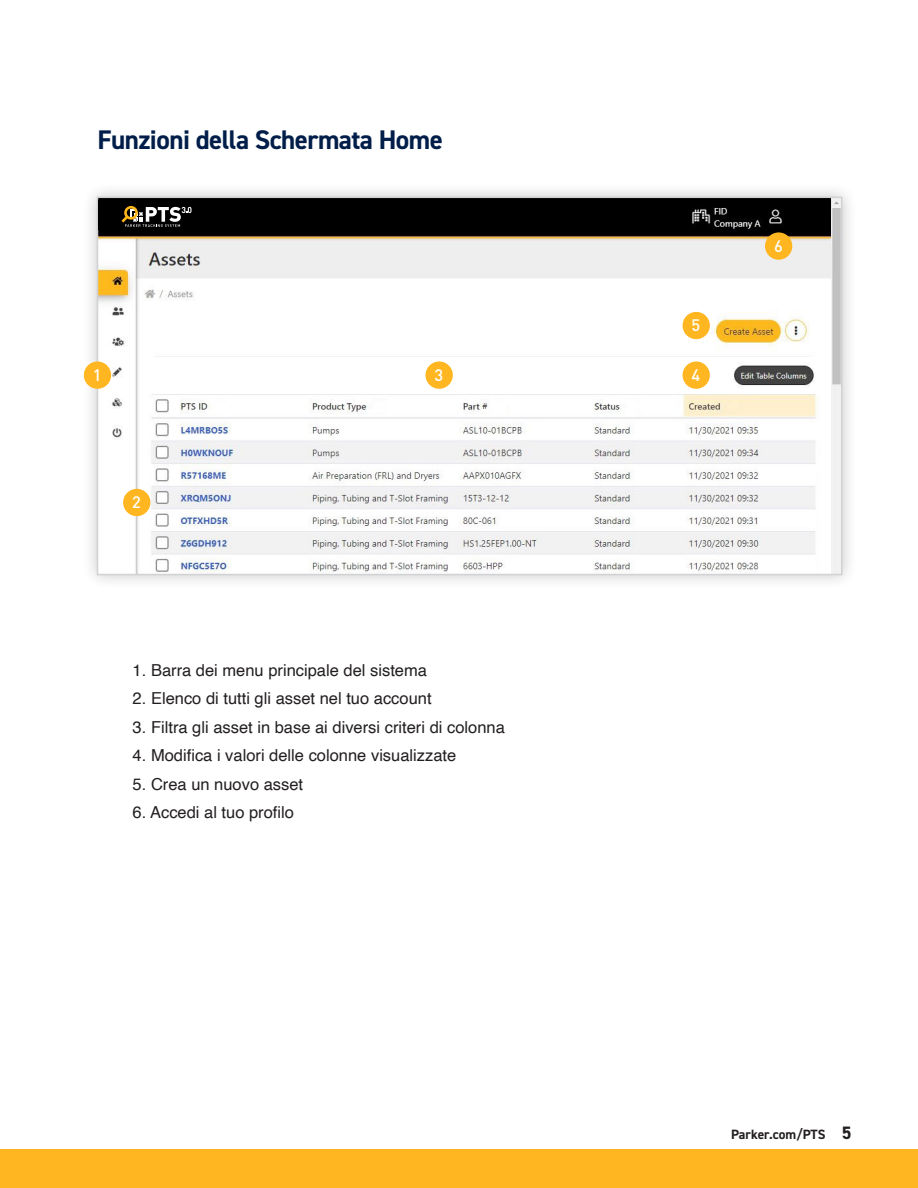
<style>
.page{position:relative;width:918px;height:1188px;background:#fff}
.page>*{position:absolute;margin:0;border:0;box-sizing:border-box;transform-origin:0 0}
.t1{font:700 27px "DIN2014";letter-spacing:-.02em;color:#001e49}
.t2{font:700 18px "DIN2014";color:#231f20}
.t3{font:16.5px "Helvetica";color:#231f20}
.t4{font:500 16.5px "DINOT";color:#fff}
.t5{font:700 13.5px "DIN2014";color:#231f20}
</style>
<div class="page">
<div style="left:0;top:1150px;width:918px;height:38px;background:#ffb620"></div>
<div style="left:81px;top:181px;width:776px;height:410px;background:#231f20;opacity:.25"></div>
<img style="left:100px;top:200px;width:740px;height:372px">
<div style="left:97px;top:197px;width:746px;height:378px;border:2px solid #d1d2d4"></div>
<div style="left:84px;top:362px;width:27px;height:27px;background:#ffb620;border-radius:50%"></div>
<div style="left:426px;top:362px;width:27px;height:27px;background:#ffb620;border-radius:50%"></div>
<div style="left:683px;top:362px;width:27px;height:27px;background:#ffb620;border-radius:50%"></div>
<div style="left:683px;top:312px;width:27px;height:27px;background:#ffb620;border-radius:50%"></div>
<div style="left:765px;top:232px;width:27px;height:28px;background:#ffb620;border-radius:50%"></div>
<div style="left:123px;top:489px;width:27px;height:27px;background:#ffb620;border-radius:50%"></div>
<div style="left:98px;top:200px;width:94px;height:30px;background:#000"></div>
<svg style="left:121px;top:206px;width:70px;height:21px"></svg>
<p class="t1" style="left:98px;top:122px;width:347px">Funzioni della Schermata Home</p>
<p class="t4" style="left:692px;top:314px;width:10px">5</p>
<p class="t4" style="left:93px;top:364px;width:10px">1</p>
<p class="t4" style="left:435px;top:364px;width:10px">3</p>
<p class="t4" style="left:692px;top:364px;width:10px">4</p>
<p class="t4" style="left:132px;top:491px;width:10px">2</p>
<p class="t3" style="left:133px;top:657px;width:296px">1. Barra dei menu principale del sistema</p>
<p class="t3" style="left:133px;top:686px;width:300px">2. Elenco di tutti gli asset nel tuo account</p>
<p class="t3" style="left:133px;top:714px;width:374px">3. Filtra gli asset in base ai diversi criteri di colonna</p>
<p class="t3" style="left:133px;top:743px;width:325px">4. Modifica i valori delle colonne visualizzate</p>
<p class="t3" style="left:133px;top:771px;width:172px">5. Crea un nuovo asset</p>
<p class="t3" style="left:133px;top:800px;width:163px">6. Accedi al tuo profilo</p>
<p class="t4" style="left:774px;top:235px;width:10px">6</p>
<p class="t5" style="left:731px;top:1126px;width:96px">Parker.com/PTS</p>
<p class="t2" style="left:842px;top:1121px;width:11px">5</p>
</div>
